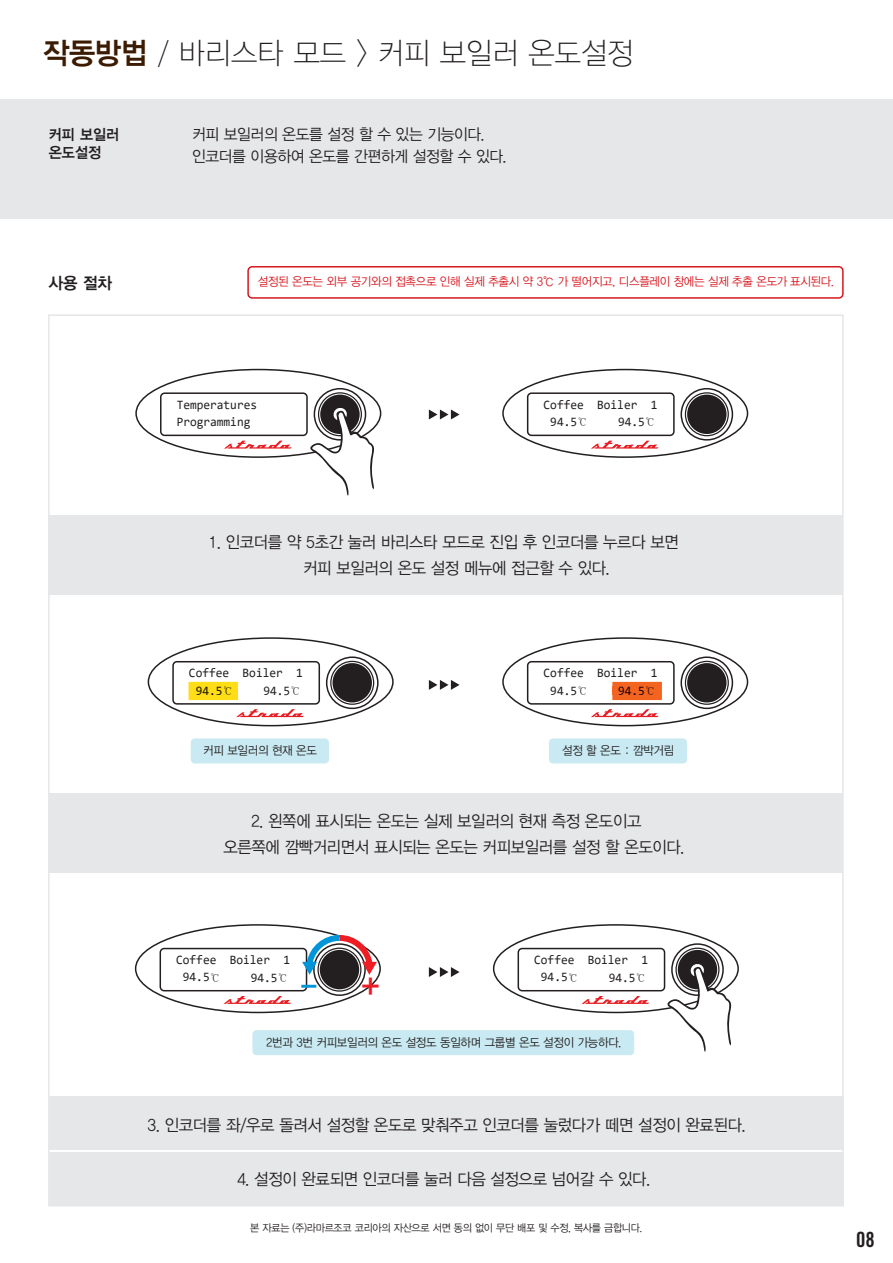
<style>
.page{position:relative;width:893px;height:1263px;background:#fff}
.page>*{position:absolute;margin:0;border:0;box-sizing:border-box;transform-origin:0 0}
.t1{font:30px "YDIYGO310";color:#231f20;scale:.95 1}
.t2{font:27px "YDIYGO340";color:#0095d9;scale:.95 1}
.t3{font:21px "Trade Gothic LT Std Bd Cn 20";color:#231f20}
.t4{font:16.5px/25.5px "YDIYGO320";letter-spacing:-.025em;color:#231f20;scale:.95 1}
.t5{font:16.5px "YDIYGO340";color:#231f20;scale:.95 1}
.t6{font:15.75px/22.5px "YDIYGO320";letter-spacing:-.025em;color:#231f20;scale:.95 1}
.t7{font:15px/18px "YDIYGO340";color:#231f20;scale:.95 1}
.t8{font:12.9px/17.5px "Consolas";color:#231f20;scale:.95 1}
.t9{font:12.9px "Consolas";color:#191400;scale:.95 1}
.t10{font:12.9px "Consolas";color:#1b0000;scale:.95 1}
.t11{font:12px "YDIYGO320";letter-spacing:-.025em;color:#231f20;scale:.95 1}
.t12{font:12px "YDIYGO320";letter-spacing:-.025em;color:#d7171f;scale:.95 1}
.t13{font:500 10.8px "Adobe Myungjo Std";color:#1b0000;scale:.95 1}
.t14{font:10.5px "YDIYGO320";letter-spacing:-.025em;color:#231f20;scale:.95 1}
.s1{font-family:"YDIYGO340";color:#3b1b02}
.s2{font-family:"Adobe Myungjo Std";font-weight:500;font-size:10.8px}
.s3{color:#ee1d23}
</style>
<div class="page">
<div style="left:0;top:100px;width:893px;height:119px;background:#e6e7e9"></div>
<div style="left:135px;top:369px;width:246px;height:89px;border:2px solid #231f20;border-radius:50%"></div>
<div style="left:160px;top:392px;width:148px;height:44px;border:2px solid #231f20;border-radius:4px"></div>
<svg style="left:224px;top:441px;width:68px;height:8px"></svg>
<div style="left:318px;top:392px;width:44px;height:44px;border:1px solid #231f20;border-radius:50%"></div>
<div style="left:320px;top:395px;width:40px;height:39px;background:#231f20;border-radius:50%"></div>
<div style="left:502px;top:369px;width:246px;height:89px;border:2px solid #231f20;border-radius:50%"></div>
<div style="left:527px;top:392px;width:148px;height:44px;border:2px solid #231f20;border-radius:4px"></div>
<svg style="left:591px;top:441px;width:68px;height:8px"></svg>
<div style="left:680px;top:388px;width:53px;height:53px;border:2px solid #231f20;border-radius:50%"></div>
<div style="left:685px;top:392px;width:44px;height:44px;border:1px solid #231f20;border-radius:50%"></div>
<div style="left:687px;top:395px;width:40px;height:39px;background:#231f20;border-radius:50%"></div>
<div style="left:148px;top:637px;width:246px;height:89px;border:2px solid #231f20;border-radius:50%"></div>
<div style="left:172px;top:661px;width:148px;height:44px;border:2px solid #231f20;border-radius:4px"></div>
<svg style="left:236px;top:709px;width:68px;height:8px"></svg>
<div style="left:326px;top:656px;width:53px;height:53px;border:2px solid #231f20;border-radius:50%"></div>
<div style="left:330px;top:661px;width:44px;height:44px;border:1px solid #231f20;border-radius:50%"></div>
<div style="left:333px;top:663px;width:39px;height:39px;background:#231f20;border-radius:50%"></div>
<div style="left:135px;top:924px;width:246px;height:89px;border:2px solid #231f20;border-radius:50%"></div>
<div style="left:160px;top:948px;width:147px;height:43px;border:2px solid #231f20;border-radius:4px"></div>
<svg style="left:224px;top:996px;width:67px;height:8px"></svg>
<div style="left:313px;top:943px;width:53px;height:53px;border:2px solid #231f20;border-radius:50%"></div>
<div style="left:317px;top:947px;width:44px;height:45px;border:1px solid #231f20;border-radius:50%"></div>
<div style="left:320px;top:950px;width:39px;height:39px;background:#231f20;border-radius:50%"></div>
<div style="left:493px;top:924px;width:246px;height:89px;border:2px solid #231f20;border-radius:50%"></div>
<div style="left:518px;top:948px;width:147px;height:43px;border:2px solid #231f20;border-radius:4px"></div>
<svg style="left:581px;top:996px;width:68px;height:8px"></svg>
<div style="left:671px;top:943px;width:53px;height:53px;border:2px solid #231f20;border-radius:50%"></div>
<div style="left:675px;top:947px;width:44px;height:45px;border:1px solid #231f20;border-radius:50%"></div>
<div style="left:678px;top:950px;width:39px;height:39px;background:#231f20;border-radius:50%"></div>
<div style="left:502px;top:637px;width:246px;height:89px;border:2px solid #231f20;border-radius:50%"></div>
<div style="left:527px;top:661px;width:148px;height:44px;border:2px solid #231f20;border-radius:4px"></div>
<svg style="left:591px;top:709px;width:68px;height:8px"></svg>
<div style="left:680px;top:656px;width:53px;height:53px;border:2px solid #231f20;border-radius:50%"></div>
<div style="left:685px;top:661px;width:44px;height:44px;border:1px solid #231f20;border-radius:50%"></div>
<div style="left:687px;top:663px;width:40px;height:39px;background:#231f20;border-radius:50%"></div>
<div style="left:49px;top:1096px;width:794px;height:54px;background:#e6e7e9"></div>
<div style="left:49px;top:1152px;width:794px;height:53px;background:#e6e7e9"></div>
<div style="left:49px;top:515px;width:794px;height:79px;background:#e6e7e9"></div>
<div style="left:49px;top:794px;width:794px;height:79px;background:#e6e7e9"></div>
<svg style="left:429px;top:409px;width:31px;height:10px"></svg>
<svg style="left:429px;top:680px;width:31px;height:10px"></svg>
<svg style="left:309px;top:405px;width:66px;height:91px"></svg>
<div style="left:191px;top:738px;width:138px;height:25px;background:#c9eaf2;border-radius:4px"></div>
<svg style="left:429px;top:967px;width:31px;height:10px"></svg>
<div style="left:252px;top:1030px;width:382px;height:25px;background:#c9eaf2;border-radius:4px"></div>
<div style="left:549px;top:738px;width:138px;height:25px;background:#c9eaf2;border-radius:4px"></div>
<svg style="left:666px;top:961px;width:66px;height:91px"></svg>
<svg style="left:302px;top:935px;width:75px;height:40px"></svg>
<div style="left:247px;top:266px;width:597px;height:33px;border:2px solid #d7171f;border-radius:4px"></div>
<svg style="left:189px;top:682px;width:49px;height:18px"></svg>
<div style="left:189px;top:686px;width:33px;height:9px;background:#ffdd17"></div>
<div style="left:224px;top:686px;width:14px;height:9px;background:#ffdd17"></div>
<svg style="left:612px;top:682px;width:50px;height:18px"></svg>
<div style="left:619px;top:686px;width:25px;height:9px;background:#f36421"></div>
<div style="left:646px;top:686px;width:7px;height:8px;background:#f36421"></div>
<h1 class="t1" style="left:43px;top:37px;width:623px"><span class="s1">작동방법</span> / 바리스타 모드 &gt; 커피 보일러 온도설정</h1>
<p class="t7" style="left:49px;top:125px;width:76px">커피 보일러 온도설정</p>
<p class="t6" style="left:192px;top:123px;width:333px">커피 보일러의 온도를 설정 할 수 있는 기능이다. 인코더를 이용하여 온도를 간편하게 설정할 수 있다.</p>
<p class="t5" style="left:49px;top:273px;width:68px">사용 절차</p>
<p class="t12" style="left:258px;top:275px;width:608px">설정된 온도는 외부 공기와의 접촉으로 인해 실제 추출시 약 3℃ 가 떨어지고, 디스플레이 창에는 실제 추출 온도가 표시된다.</p>
<p class="t8" style="left:177px;top:395px;width:86px">Temperatures<br>Programming</p>
<p class="t8" style="left:550px;top:395px;width:114px;text-indent:-7px">Coffee Boiler 1<br>94.5<span class="s2">℃</span></p>
<p class="t8" style="left:618px;top:413px;width:41px">94.5<span class="s2">℃</span></p>
<p class="t4" style="left:303px;top:530px;width:397px;text-indent:-95px">1. 인코더를 약 5초간 눌러 바리스타 모드로 진입 후 인코더를 누르다 보면 커피 보일러의 온도 설정 메뉴에 접근할 수 있다.</p>
<p class="t8" style="left:189px;top:664px;width:121px;text-align:right">Coffee Boiler 1<br>94.5<span class="s2">℃</span></p>
<p class="t8" style="left:550px;top:664px;width:114px;text-indent:-7px">Coffee Boiler 1<br>94.5</p>
<p class="t9" style="left:196px;top:682px;width:41px">94.5<span class="s2">℃</span></p>
<p class="t13" style="left:577px;top:685px;width:12px">℃</p>
<p class="t10" style="left:618px;top:682px;width:41px">94.5<span class="s2">℃</span></p>
<p class="t11" style="left:203px;top:744px;width:121px">커피 보일러의 현재 온도</p>
<p class="t11" style="left:562px;top:744px;width:120px">설정 할 온도 : 깜박거림</p>
<p class="t4" style="left:223px;top:808px;width:487px;text-indent:28px">2. 왼쪽에 표시되는 온도는 실제 보일러의 현재 측정 온도이고 오른쪽에 깜빡거리면서 표시되는 온도는 커피보일러를 설정 할 온도이다.</p>
<p class="t8" style="left:183px;top:950px;width:114px;text-indent:-7px">Coffee Boiler 1<br>94.5<span class="s2">℃</span></p>
<p class="t8" style="left:251px;top:968px;width:41px">94.5<span class="s2">℃</span></p>
<h2 class="t2" style="left:301px;top:971px;width:84px">- <span class="s3">+</span></h2>
<p class="t8" style="left:541px;top:950px;width:114px;text-indent:-7px">Coffee Boiler 1<br>94.5<span class="s2">℃</span></p>
<p class="t8" style="left:609px;top:968px;width:41px">94.5<span class="s2">℃</span></p>
<p class="t11" style="left:266px;top:1036px;width:376px">2번과 3번 커피보일러의 온도 설정도 동일하며 그룹별 온도 설정이 가능하다.</p>
<p class="t4" style="left:148px;top:1113px;width:631px">3. 인코더를 좌/우로 돌려서 설정할 온도로 맞춰주고 인코더를 눌렀다가 떼면 설정이 완료된다.</p>
<p class="t4" style="left:237px;top:1167px;width:436px">4. 설정이 완료되면 인코더를 눌러 다음 설정으로 넘어갈 수 있다.</p>
<p class="t14" style="left:250px;top:1222px;width:414px">본 자료는 (주)라마르조코 코리아의 자산으로 서면 동의 없이 무단 배포 및 수정, 복사를 금합니다.</p>
<p class="t3" style="left:856px;top:1226px;width:20px">08</p>
</div>
